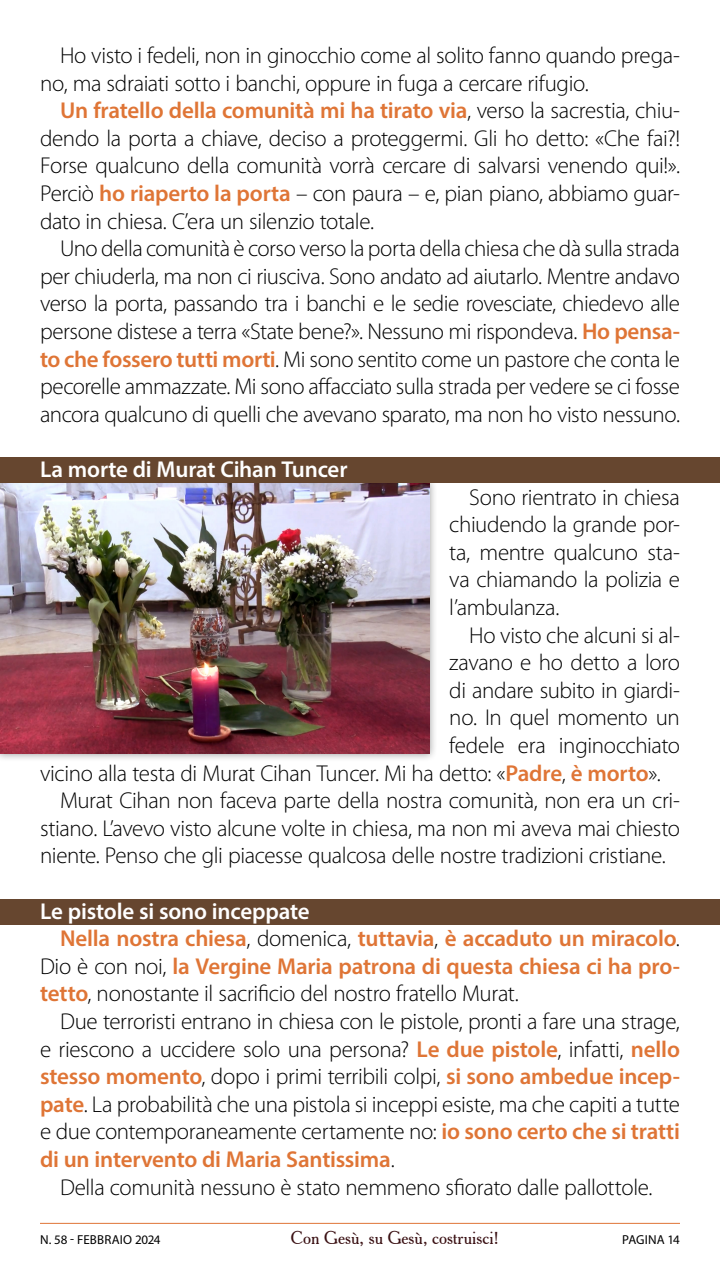
<style>
.page{position:relative;width:720px;height:1280px;background:#fff}
.page>*{position:absolute;margin:0;border:0;box-sizing:border-box;transform-origin:0 0}
.Testo_paragrafo{font:300 23px/27.6px "Myriad Pro";letter-spacing:-.02em;color:#000;text-align:justify}
.Testo_paragrafo-2{font:600 23px/27.6px "Myriad Pro";letter-spacing:-.01em;color:#df7536;text-align:justify}
.Titolo_paragrafo{font:600 23px "Myriad Pro";letter-spacing:-.01em;color:#fff}
.t1{font:18px "Cheltenham BT";color:#3a1013}
.t2{font:13px "Myriad Pro";letter-spacing:.005em;color:#000}
.s1{font-weight:600;color:#df7536}
.s2{font-weight:300;color:#000}
</style>
<div class="page">
<hr style="left:40px;top:1223px;width:640px;height:1px;background:#df7536">
<div style="left:0;top:475px;width:437px;height:287px;background:#000;opacity:.4"></div>
<img style="left:0;top:483px;width:429px;height:271px">
<div style="left:0;top:457px;width:720px;height:26px;background:#66462f"></div>
<div style="left:0;top:899px;width:720px;height:26px;background:#66462f"></div>
<p class="Testo_paragrafo" style="left:40px;top:41px;width:642px;text-indent:20px">Ho visto i fedeli, non in ginocchio come al solito fanno quando prega&shy;no, ma sdraiati sotto i banchi, oppure in fuga a cercare rifugio.</p>
<p class="Testo_paragrafo" style="left:40px;top:96px;width:642px;text-indent:20px"><span class="s1">Un fratello della comunità mi ha tirato via</span>, verso la sacrestia, chiu&shy;dendo la porta a chiave, deciso a proteggermi. Gli ho detto: «Che fai?!<br>Forse qualcuno della comunità vorrà cercare di salvarsi venendo qui!».<br>Perciò <span class="s1">ho riaperto la porta</span> – con paura – e, pian piano, abbiamo guar&shy;dato in chiesa. C’era un silenzio totale.</p>
<p class="Testo_paragrafo" style="left:40px;top:234px;width:642px;text-indent:20px">Uno della comunità è corso verso la porta della chiesa che dà sulla strada per chiuderla, ma non ci riusciva. Sono andato ad aiutarlo. Mentre andavo verso la porta, passando tra i banchi e le sedie rovesciate, chiedevo alle persone distese a terra «State bene?». Nessuno mi rispondeva. <span class="s1">Ho pensa&shy;to che fossero tutti morti</span>. Mi sono sentito come un pastore che conta le pecorelle ammazzate. Mi sono affacciato sulla strada per vedere se ci fosse ancora qualcuno di quelli che avevano sparato, ma non ho visto nessuno.</p>
<p class="Titolo_paragrafo" style="left:40px;top:455px;width:309px">La morte di Murat Cihan Tuncer</p>
<p class="Testo_paragrafo" style="left:449px;top:483px;width:232px;text-indent:20px">Sono rientrato in chiesa chiudendo la grande por&shy;ta, mentre qualcuno sta&shy;va chiamando la polizia e l’ambulanza.</p>
<p class="Testo_paragrafo" style="left:469px;top:621px;width:212px">Ho visto che alcuni si al-</p>
<p class="Testo_paragrafo" style="left:449px;top:648px;width:232px">zavano e ho detto a loro</p>
<p class="Testo_paragrafo" style="left:449px;top:676px;width:232px">di andare subito in giardi-</p>
<p class="Testo_paragrafo" style="left:449px;top:704px;width:232px">no. In quel momento un</p>
<p class="Testo_paragrafo" style="left:449px;top:731px;width:232px">fedele era inginocchiato</p>
<p class="Testo_paragrafo" style="left:40px;top:759px;width:622px">vicino alla testa di Murat Cihan Tuncer. Mi ha detto: «<span class="s1">Padre</span>, <span class="s1">è morto</span>».</p>
<p class="Testo_paragrafo" style="left:40px;top:786px;width:642px;text-indent:20px">Murat Cihan non faceva parte della nostra comunità, non era un cri&shy;stiano. L’avevo visto alcune volte in chiesa, ma non mi aveva mai chiesto niente. Penso che gli piacesse qualcosa delle nostre tradizioni cristiane.</p>
<p class="Titolo_paragrafo" style="left:40px;top:896px;width:271px">Le pistole si sono inceppate</p>
<p class="Testo_paragrafo-2" style="left:40px;top:924px;width:642px;text-indent:20px">Nella nostra chiesa<span class="s2">, domenica,</span> tuttavia<span class="s2">,</span> è accaduto un miracolo<span class="s2">.<br>Dio è con noi,</span> la Vergine Maria patrona di questa chiesa ci ha pro&shy;tetto<span class="s2">, nonostante il sacrificio del nostro fratello Murat.</span></p>
<p class="Testo_paragrafo" style="left:40px;top:1007px;width:642px;text-indent:20px">Due terroristi entrano in chiesa con le pistole, pronti a fare una strage, e riescono a uccidere solo una persona? <span class="s1">Le due pistole</span>, infatti, <span class="s1">nello stesso momento</span>, dopo i primi terribili colpi, <span class="s1">si sono ambedue incep&shy;pate</span>. La probabilità che una pistola si inceppi esiste, ma che capiti a tutte e due contemporaneamente certamente no: <span class="s1">io sono certo che si tratti di un intervento di Maria Santissima</span>.</p>
<p class="Testo_paragrafo" style="left:60px;top:1173px;width:594px">Della comunità nessuno è stato nemmeno sfiorato dalle pallottole.</p>
<p class="t2" style="left:40px;top:1232px;width:122px">N. 58 - FEBBRAIO 2024</p>
<p class="t1" style="left:291px;top:1227px;width:210px">Con Gesù, su Gesù, costruisci!</p>
<p class="t2" style="left:622px;top:1232px;width:59px">PAGINA 14</p>
</div>
